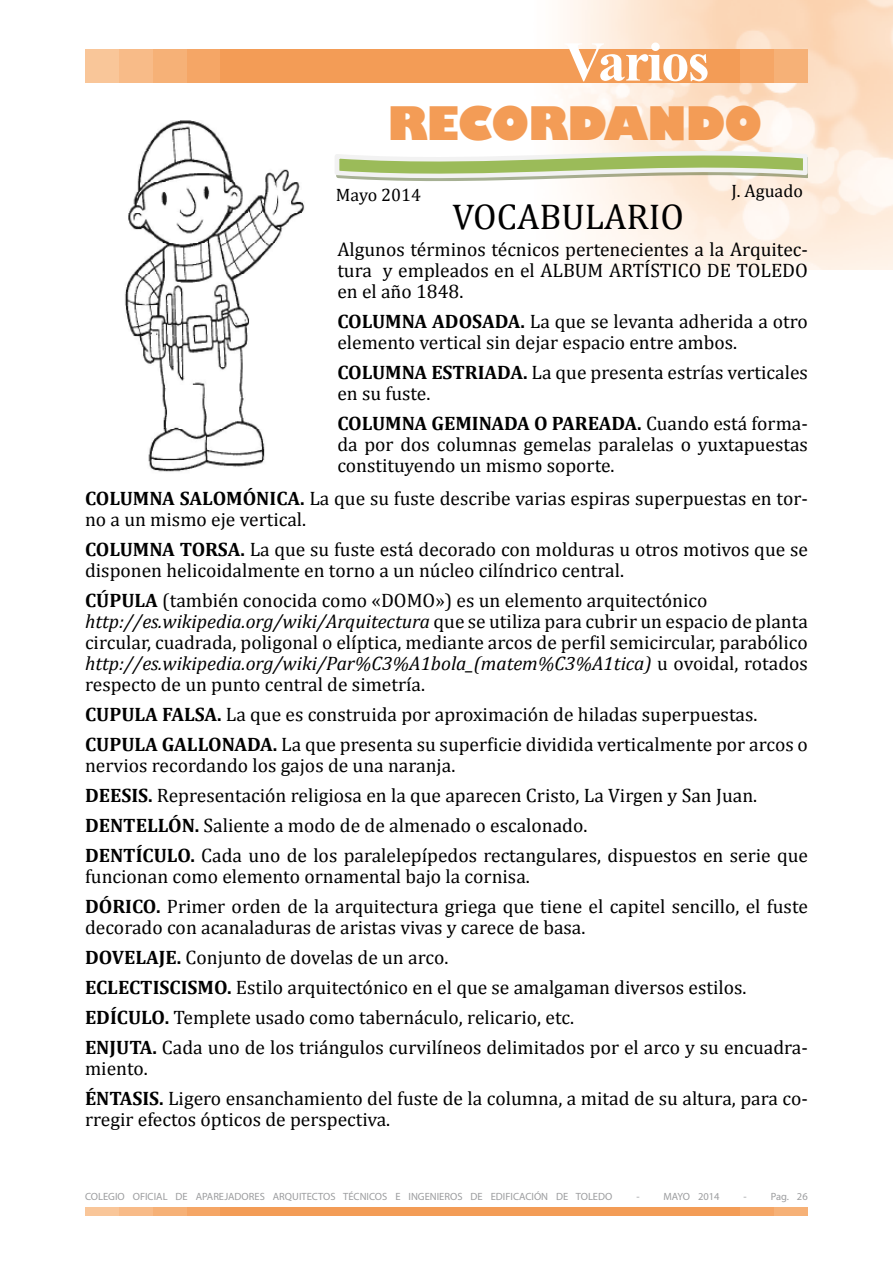
<style>
.page{position:relative;width:893px;height:1263px;background:#fff}
.page>*{position:absolute;margin:0;border:0;box-sizing:border-box;transform-origin:0 0}
.t1{font:700 56.1px "Times New Roman";letter-spacing:-.03em;color:#fff}
.t2{font:800 45px "Gill Sans";letter-spacing:-.03em;color:#f39c56}
.t3{font:36px "Cambria";color:#000}
.t4{font:19.5px/21px "Cambria";color:#000}
.t5{font:18px "Cambria";color:#000}
.t6{font:10.5px "Myriad Pro";color:#9c9d9f}
.s1{font-weight:700}
.s2{font-style:italic}
</style>
<div class="page">
<div style="left:85px;top:1208px;width:34px;height:8px;background:#f9c699"></div>
<div style="left:119px;top:1208px;width:34px;height:8px;background:#f8bb88"></div>
<div style="left:153px;top:1208px;width:34px;height:8px;background:#f6b177"></div>
<div style="left:187px;top:1208px;width:34px;height:8px;background:#f5a666"></div>
<div style="left:774px;top:1208px;width:34px;height:8px;background:#f6b177"></div>
<div style="left:740px;top:1208px;width:34px;height:8px;background:#f5a666"></div>
<div style="left:221px;top:1208px;width:519px;height:8px;background:#f39c56"></div>
<img style="left:561px;top:0;width:332px;height:269px">
<div style="left:85px;top:49px;width:34px;height:34px;background:#f9c699"></div>
<div style="left:119px;top:49px;width:34px;height:34px;background:#f8bb88"></div>
<div style="left:153px;top:49px;width:34px;height:34px;background:#f6b177"></div>
<div style="left:187px;top:49px;width:34px;height:34px;background:#f5a666"></div>
<div style="left:774px;top:49px;width:34px;height:34px;background:#f6b177"></div>
<div style="left:740px;top:49px;width:34px;height:34px;background:#f5a666"></div>
<div style="left:221px;top:49px;width:519px;height:34px;background:#f39c56"></div>
<svg style="left:335px;top:146px;width:473px;height:40px"></svg>
<img style="left:124px;top:120px;width:181px;height:352px">
<h1 class="t1" style="left:564px;top:23px;width:147px">Varios</h1>
<h2 class="t2" style="left:387px;top:96px;width:377px">RECORDANDO</h2>
<p class="t5" style="left:336px;top:184px;width:87px">Mayo 2014</p>
<h3 class="t3" style="left:453px;top:196px;width:233px">VOCABULARIO</h3>
<p class="t5" style="left:731px;top:180px;width:73px">J. Aguado</p>
<p class="t4" style="left:337px;top:239px;width:472px;text-align:justify">Algunos términos técnicos pertenecientes a la Arquitec&shy;tura y empleados en el ALBUM ARTÍSTICO DE TOLEDO en el año 1848.</p>
<p class="t4" style="left:337px;top:311px;width:472px"><span class="s1">COLUMNA ADOSADA.</span> La que se levanta adherida a otro elemento vertical sin dejar espacio entre ambos.</p>
<p class="t4" style="left:337px;top:362px;width:472px"><span class="s1">COLUMNA ESTRIADA.</span> La que presenta estrías verticales en su fuste.</p>
<p class="t4" style="left:337px;top:413px;width:472px;text-align:justify"><span class="s1">COLUMNA GEMINADA O PAREADA.</span> Cuando está forma&shy;da por dos columnas gemelas paralelas o yuxtapuestas constituyendo un mismo soporte.</p>
<p class="t4" style="left:85px;top:488px;width:724px"><span class="s1">COLUMNA SALOMÓNICA.</span> La que su fuste describe varias espiras superpuestas en tor&shy;no a un mismo eje vertical.</p>
<p class="t4" style="left:85px;top:539px;width:724px"><span class="s1">COLUMNA TORSA.</span> La que su fuste está decorado con molduras u otros motivos que se disponen helicoidalmente en torno a un núcleo cilíndrico central.</p>
<p class="t4" style="left:85px;top:590px;width:724px"><span class="s1">CÚPULA</span> (también conocida como «DOMO») es un elemento arquitectónico <span class="s2">http://es.wikipedia.org/wiki/Arquitectura</span> que se utiliza para cubrir un espacio de planta circular, cuadrada, poligonal o elíptica, mediante arcos de perfil semicircular, parabólico <span class="s2">http://es.wikipedia.org/wiki/Par%C3%A1bola_(matem%C3%A1tica)</span> u ovoidal, rotados respecto de un punto central de simetría.</p>
<p class="t4" style="left:85px;top:700px;width:724px;line-height:30px"><span class="s1">CUPULA FALSA.</span> La que es construida por aproximación de hiladas superpuestas.<br><span class="s1">CUPULA GALLONADA.</span> La que presenta su superficie dividida verticalmente por arcos o</p>
<p class="t4" style="left:85px;top:751px;width:724px;line-height:30px">nervios recordando los gajos de una naranja.<br><span class="s1">DEESIS.</span> Representación religiosa en la que aparecen Cristo, La Virgen y San Juan.<br><span class="s1">DENTELLÓN.</span> Saliente a modo de de almenado o escalonado.<br><span class="s1">DENTÍCULO.</span> Cada uno de los paralelepípedos rectangulares, dispuestos en serie que</p>
<p class="t4" style="left:85px;top:862px;width:724px;line-height:30px">funcionan como elemento ornamental bajo la cornisa.<br><span class="s1">DÓRICO.</span> Primer orden de la arquitectura griega que tiene el capitel sencillo, el fuste</p>
<p class="t4" style="left:85px;top:913px;width:724px;line-height:30px">decorado con acanaladuras de aristas vivas y carece de basa.<br><span class="s1">DOVELAJE.</span> Conjunto de dovelas de un arco.<br><span class="s1">ECLECTISCISMO.</span> Estilo arquitectónico en el que se amalgaman diversos estilos.<br><span class="s1">EDÍCULO.</span> Templete usado como tabernáculo, relicario, etc.<br><span class="s1">ENJUTA.</span> Cada uno de los triángulos curvilíneos delimitados por el arco y su encuadra-</p>
<p class="t4" style="left:85px;top:1053px;width:724px;line-height:30px">miento.<br><span class="s1">ÉNTASIS.</span> Ligero ensanchamiento del fuste de la columna, a mitad de su altura, para co-</p>
<p class="t4" style="left:85px;top:1109px;width:307px">rregir efectos ópticos de perspectiva.</p>
<p class="t6" style="left:85px;top:1190px;width:529px">COLEGIO OFICIAL DE APAREJADORES ARQUITECTOS TÉCNICOS E INGENIEROS DE EDIFICACIÓN DE TOLEDO</p>
<p class="t6" style="left:636px;top:1190px;width:85px">- MAYO 2014</p>
<p class="t6" style="left:743px;top:1190px;width:66px">- Pag. 26</p>
</div>
